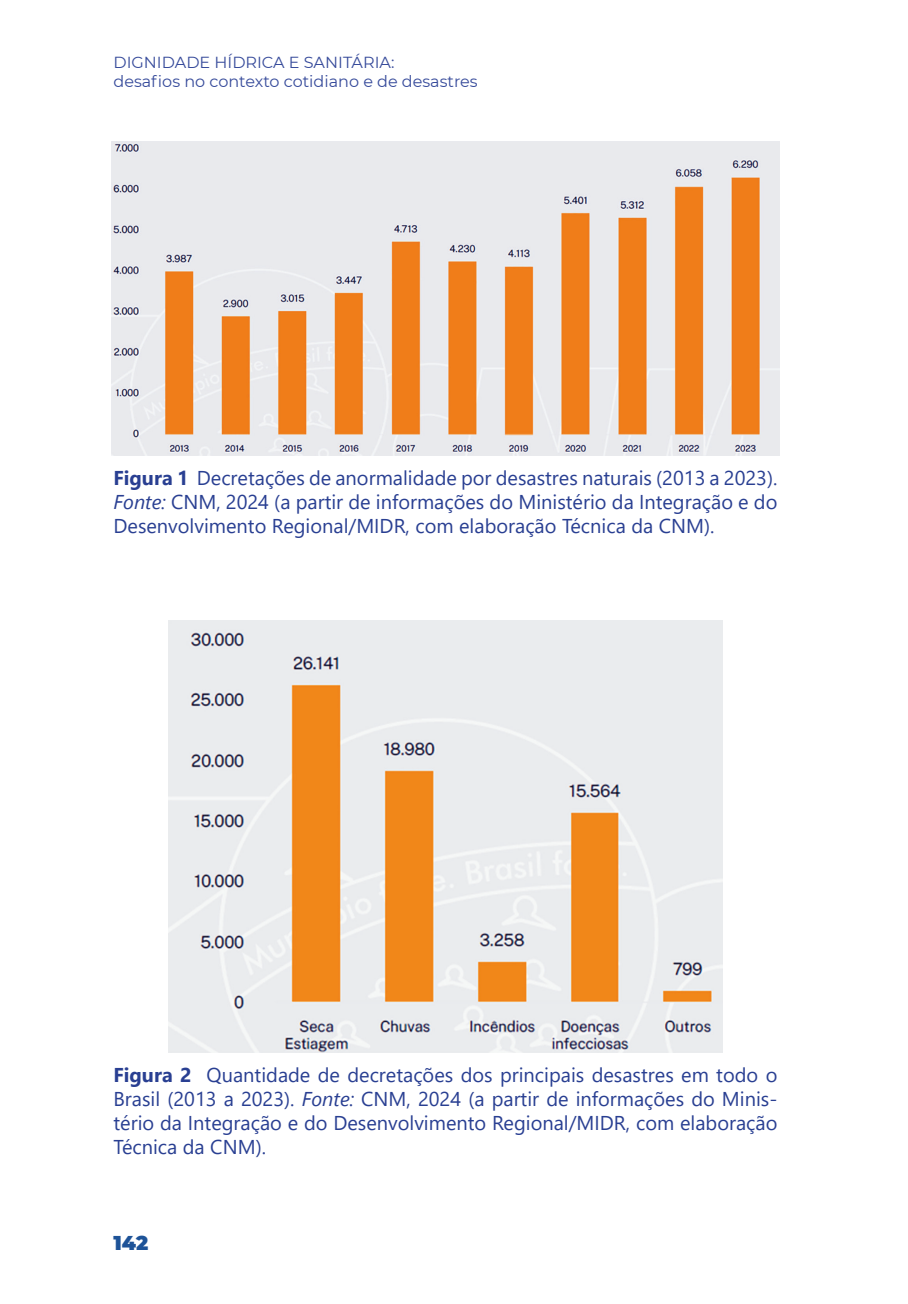
<style>
.page{position:relative;width:908px;height:1304px;background:#fff}
.page>*{position:absolute;margin:0;border:0;box-sizing:border-box;transform-origin:0 0}
.t1{font:20px/24px "Segoe UI";color:#293f92;text-align:justify}
.t2{font:900 20px "Montserrat";color:#1e5398}
.t3{font:16px/19.2px "Montserrat";color:#374b9b}
.s1{font-weight:700}
.s2{font-style:italic}
</style>
<div class="page">
<img style="left:112px;top:142px;width:666px;height:313px">
<img style="left:168px;top:621px;width:554px;height:431px">
<p class="t3" style="left:113px;top:52px;width:365px">DIGNIDADE HÍDRICA E SANITÁRIA:<br>desafios no contexto cotidiano e de desastres</p>
<p class="t1" style="left:113px;top:464px;width:665px"><span class="s1">Figura 1</span> Decretações de anormalidade por desastres naturais (2013 a 2023).<br><span class="s2">Fonte:</span> CNM, 2024 (a partir de informações do Ministério da Integração e do Desenvolvimento Regional/MIDR, com elaboração Técnica da CNM).</p>
<p class="t1" style="left:113px;top:1061px;width:665px"><span class="s1">Figura 2</span> Quantidade de decretações dos principais desastres em todo o Brasil (2013 a 2023). <span class="s2">Fonte:</span> CNM, 2024 (a partir de informações do Minis&shy;tério da Integração e do Desenvolvimento Regional/MIDR, com elaboração Técnica da CNM).</p>
<p class="t2" style="left:113px;top:1227px;width:36px">142</p>
</div>
